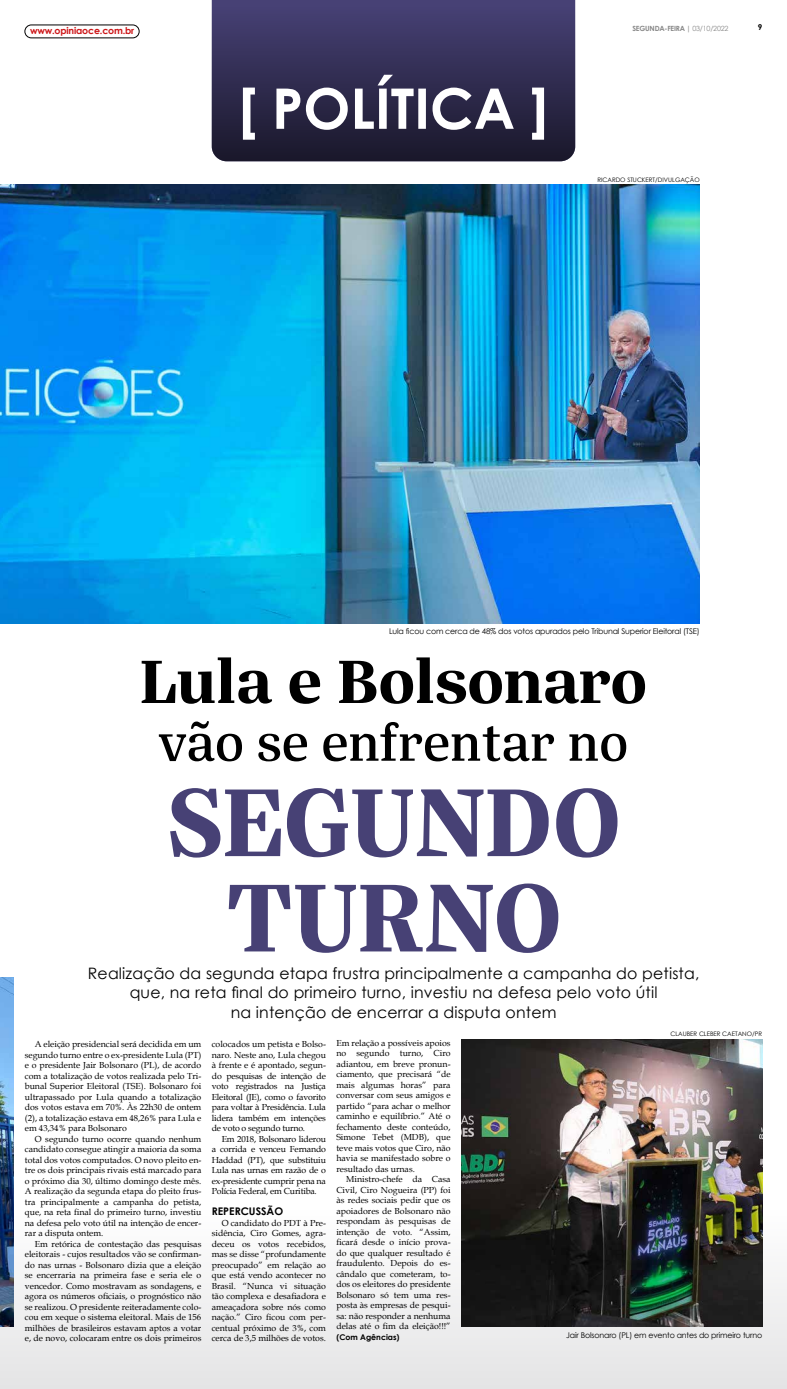
<style>
.page{position:relative;width:787px;height:1389px;background:#fff}
.page>*{position:absolute;margin:0;border:0;box-sizing:border-box;transform-origin:0 0}
.t1{font:700 105px "Silva Text";color:#474175}
.t2{font:700 66.5px "Silva Text";color:#000}
.t3{font:500 56px "Silva Text";color:#000}
.t4{font:15.75px/19.2px "Century Gothic";letter-spacing:.01em;color:#000;text-align:center}
.t5{font:700 10.5px "Century Gothic";color:#000}
.t6{font:700 9.45px "Century Gothic";letter-spacing:-.02em;color:#cd1719}
.t7{font:8.75px/10.5px "Book Antiqua";color:#000;text-align:justify}
.t8{font:700 8.05px "Century Gothic";color:#000}
.t9{font:7.88px "Century Gothic";letter-spacing:-.02em;color:#000}
.t10{font:700 7.88px "Century Gothic";color:#000}
.t11{font:700 7.17px "Century Gothic";letter-spacing:-.03em;color:#878787}
.t12{font:6.12px "Century Gothic";color:#000}
.s1{font-weight:400}
</style>
<div class="page">
<div style="left:0;top:1190px;width:786px;height:199px;background:linear-gradient(to bottom,#fff,#e4e4e5)"></div>
<img style="left:0;top:977px;width:14px;height:350px">
<svg style="left:212px;top:0;width:363px;height:161px;background:#353057"></svg>
<svg style="left:243px;top:75px;width:301px;height:65px"></svg>
<img style="left:0;top:185px;width:699px;height:438px">
<img style="left:461px;top:1039px;width:300px;height:288px">
<div style="left:25px;top:25px;width:114px;height:13px;border:1px solid #000;border-radius:6px"></div>
<p class="t6" style="left:30px;top:24px;width:106px">www.opiniaoce.com.br</p>
<p class="t11" style="left:632px;top:23px;width:97px">SEGUNDA-FEIRA | <span class="s1">03/10/2022</span></p>
<p class="t8" style="left:757px;top:21px;width:6px">9</p>
<p class="t12" style="left:597px;top:176px;width:104px">RICARDO STUCKERT/DIVULGAÇÃO</p>
<p class="t9" style="left:389px;top:626px;width:312px">Lula ficou com cerca de 48% dos votos apurados pelo Tribunal Superior Eleitoral (TSE)</p>
<h2 class="t2" style="left:140px;top:637px;width:508px">Lula e Bolsonaro</h2>
<h3 class="t3" style="left:159px;top:705px;width:470px">vão se enfrentar no</h3>
<h1 class="t1" style="left:166px;top:751px;width:455px">SEGUNDO</h1>
<h1 class="t1" style="left:226px;top:847px;width:337px">TURNO</h1>
<h3 class="t4" style="left:130px;top:983px;width:529px">que, na reta final do primeiro turno, investiu na defesa pelo voto útil na intenção de encerrar a disputa ontem</h3>
<p class="t7" style="left:212px;top:1039px;width:116px">colocados um petista e Bolso&shy;naro. Neste ano, Lula chegou à frente e é apontado, segun&shy;do pesquisas de intenção de voto registrados na Justiça Eleitoral (JE), como o favorito para voltar à Presidência. Lula lidera também em intenções de voto o segundo turno.</p>
<p class="t7" style="left:212px;top:1133px;width:116px;text-indent:10px">Em 2018, Bolsonaro liderou a corrida e venceu Fernando Haddad (PT), que substituiu Lula nas urnas em razão de o ex-presidente cumprir pena na Polícia Federal, em Curitiba.</p>
<p class="t5" style="left:212px;top:1204px;width:73px">REPERCUSSÃO</p>
<p class="t7" style="left:212px;top:1217px;width:116px;text-indent:10px">O candidato do PDT à Pre&shy;sidência, Ciro Gomes, agra&shy;deceu os votos recebidos, mas se disse “profundamente preocupado” em relação ao que está vendo acontecer no Brasil. “Nunca vi situação tão complexa e desafiadora e ameaçadora sobre nós como nação.” Ciro ficou com per&shy;centual próximo de 3%, com cerca de 3,5 milhões de votos.</p>
<h3 class="t4" style="left:88px;top:964px;width:612px">Realização da segunda etapa frustra principalmente a campanha do petista,</h3>
<p class="t12" style="left:670px;top:1030px;width:93px">CLAUBER CLEBER CAETANO/PR</p>
<p class="t7" style="left:336px;top:1037px;width:116px">Em relação a possíveis apoios no segundo turno, Ciro adiantou, em breve pronun&shy;ciamento, que precisará “de mais algumas horas” para conversar com seus amigos e partido “para achar o melhor caminho e equilíbrio.” Até o fechamento deste conteúdo, Simone Tebet (MDB), que teve mais votos que Ciro, não havia se manifestado sobre o resultado das urnas.</p>
<p class="t7" style="left:336px;top:1174px;width:116px;text-indent:10px">Ministro-chefe da Casa Civil, Ciro Nogueira (PP) foi às redes sociais pedir que os apoiadores de Bolsonaro não respondam às pesquisas de intenção de voto. “Assim, ficará desde o início prova&shy;do que qualquer resultado é fraudulento. Depois do es&shy;cândalo que cometeram, to&shy;dos os eleitores do presidente Bolsonaro só tem uma res&shy;posta às empresas de pesqui&shy;sa: não responder a nenhuma delas até o fim da eleição!!!”</p>
<p class="t10" style="left:336px;top:1331px;width:65px">(Com Agências)</p>
<p class="t9" style="left:566px;top:1330px;width:197px">Jair Bolsonaro (PL) em evento antes do primeiro turno</p>
<p class="t7" style="left:25px;top:1039px;width:178px;text-indent:10px">A eleição presidencial será decidida em um segundo turno entre o ex-presidente Lula (PT) e o presidente Jair Bolsonaro (PL), de acordo com a totalização de votos realizada pelo Tri&shy;bunal Superior Eleitoral (TSE). Bolsonaro foi ultrapassado por Lula quando a totalização dos votos estava em 70%. Às 22h30 de ontem (2), a totalização estava em 48,26% para Lula e em 43,34% para Bolsonaro</p>
<p class="t7" style="left:25px;top:1133px;width:178px;text-indent:10px">O segundo turno ocorre quando nenhum candidato consegue atingir a maioria da soma total dos votos computados. O novo pleito en&shy;tre os dois principais rivais está marcado para o próximo dia 30, último domingo deste mês.<br>A realização da segunda etapa do pleito frus&shy;tra principalmente a campanha do petista, que, na reta final do primeiro turno, investiu na defesa pelo voto útil na intenção de encer&shy;rar a disputa ontem.</p>
<p class="t7" style="left:25px;top:1238px;width:178px;text-indent:10px">Em retórica de contestação das pesquisas eleitorais - cujos resultados vão se confirman&shy;do nas urnas - Bolsonaro dizia que a eleição se encerraria na primeira fase e seria ele o vencedor. Como mostravam as sondagens, e agora os números oficiais, o prognóstico não se realizou. O presidente reiteradamente colo&shy;cou em xeque o sistema eleitoral. Mais de 156 milhões de brasileiros estavam aptos a votar e, de novo, colocaram entre os dois primeiros</p>
</div>
